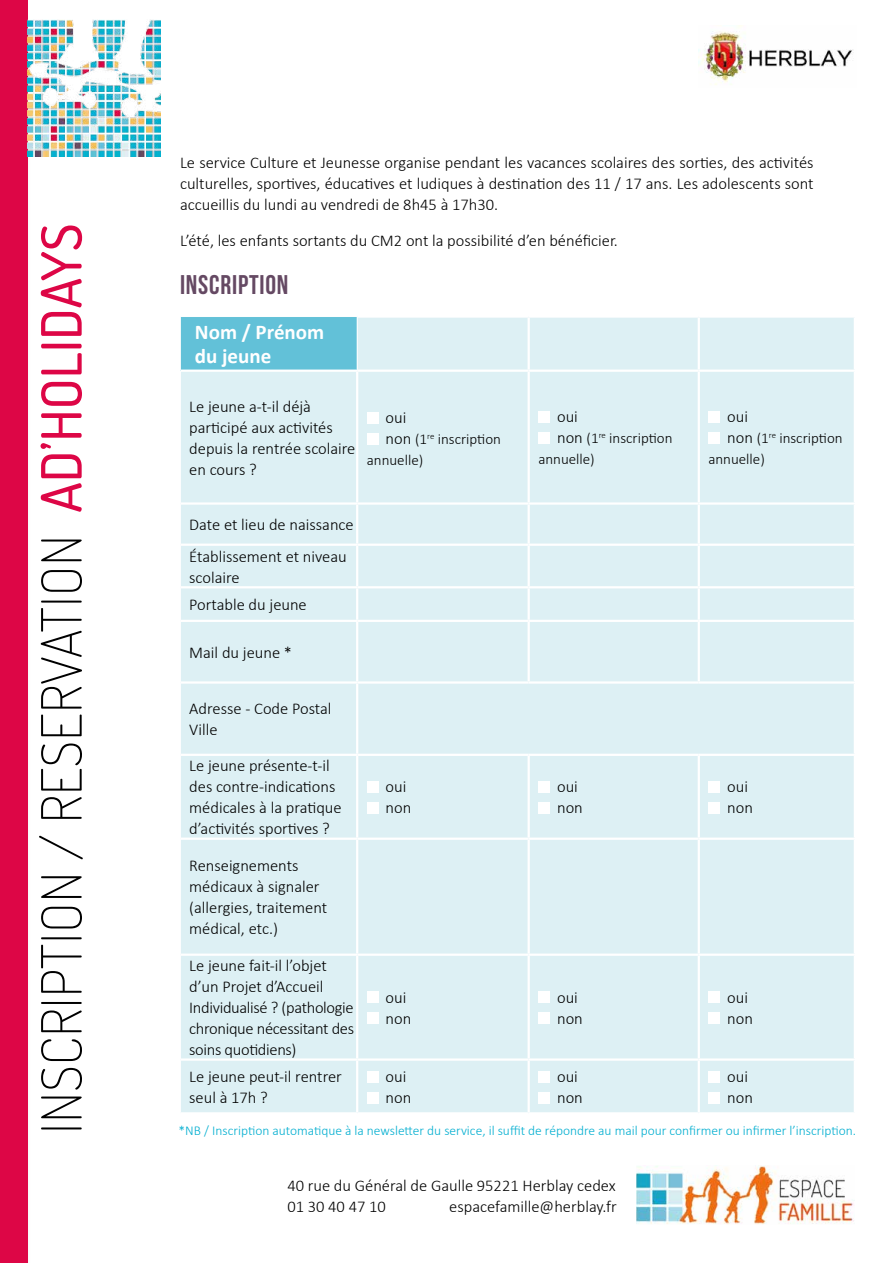
<style>
.page{position:relative;width:893px;height:1263px;background:#fff}
.page>*{position:absolute;margin:0;border:0;box-sizing:border-box;transform-origin:0 0}
.t1{font:200 55.5px "Dosis";color:#000}
.t2{font:27px "Bebas Neue";letter-spacing:.03em;color:#654963}
.t3{font:700 21px/24.2px "Calibri";color:#fff}
.t4{font:300 16.5px/21px "Calibri";color:#000}
.t5{font:300 16.5px/21px "Calibri";letter-spacing:-.02em;color:#000}
.t6{font:300 15px/21px "Calibri";color:#000}
.t7{font:300 13.5px "Calibri";color:#00aed0}
.s1{font-weight:500;color:#dd0646}
.s2{font-size:16.5px}
</style>
<div class="page">
<img style="left:698px;top:25px;width:156px;height:60px">
<div style="left:0;top:0;width:28px;height:1263px;background:#dd0646"></div>
<img style="left:28px;top:20px;width:132px;height:136px">
<div style="left:181px;top:317px;width:673px;height:795px;background:#ddf0f4"></div>
<hr style="left:358px;top:315px;width:171px;height:3px;background:#fff">
<hr style="left:529px;top:315px;width:170px;height:3px;background:#fff">
<hr style="left:528px;top:318px;width:2px;height:52px;background:#fff">
<hr style="left:699px;top:315px;width:157px;height:3px;background:#fff">
<hr style="left:698px;top:318px;width:2px;height:52px;background:#fff">
<hr style="left:357px;top:370px;width:172px;height:2px;background:#fff">
<hr style="left:529px;top:370px;width:170px;height:2px;background:#fff">
<hr style="left:528px;top:372px;width:2px;height:130px;background:#fff">
<hr style="left:699px;top:370px;width:157px;height:2px;background:#fff">
<hr style="left:698px;top:372px;width:2px;height:130px;background:#fff">
<hr style="left:357px;top:502px;width:172px;height:3px;background:#fff">
<hr style="left:529px;top:502px;width:170px;height:3px;background:#fff">
<hr style="left:528px;top:505px;width:2px;height:39px;background:#fff">
<hr style="left:699px;top:502px;width:157px;height:3px;background:#fff">
<hr style="left:698px;top:505px;width:2px;height:39px;background:#fff">
<hr style="left:357px;top:544px;width:172px;height:2px;background:#fff">
<hr style="left:529px;top:544px;width:170px;height:2px;background:#fff">
<hr style="left:528px;top:546px;width:2px;height:40px;background:#fff">
<hr style="left:699px;top:544px;width:157px;height:2px;background:#fff">
<hr style="left:698px;top:546px;width:2px;height:40px;background:#fff">
<hr style="left:357px;top:586px;width:172px;height:2px;background:#fff">
<hr style="left:529px;top:586px;width:170px;height:2px;background:#fff">
<hr style="left:528px;top:588px;width:2px;height:32px;background:#fff">
<hr style="left:699px;top:586px;width:157px;height:2px;background:#fff">
<hr style="left:698px;top:588px;width:2px;height:32px;background:#fff">
<hr style="left:357px;top:620px;width:172px;height:2px;background:#fff">
<hr style="left:529px;top:620px;width:170px;height:2px;background:#fff">
<hr style="left:528px;top:622px;width:2px;height:59px;background:#fff">
<hr style="left:699px;top:620px;width:157px;height:2px;background:#fff">
<hr style="left:698px;top:622px;width:2px;height:59px;background:#fff">
<hr style="left:357px;top:681px;width:172px;height:3px;background:#fff">
<hr style="left:529px;top:681px;width:170px;height:3px;background:#fff">
<hr style="left:699px;top:681px;width:157px;height:3px;background:#fff">
<hr style="left:357px;top:754px;width:172px;height:2px;background:#fff">
<hr style="left:529px;top:754px;width:170px;height:2px;background:#fff">
<hr style="left:528px;top:756px;width:2px;height:81px;background:#fff">
<hr style="left:699px;top:754px;width:157px;height:2px;background:#fff">
<hr style="left:698px;top:756px;width:2px;height:81px;background:#fff">
<hr style="left:357px;top:837px;width:172px;height:3px;background:#fff">
<hr style="left:529px;top:837px;width:170px;height:3px;background:#fff">
<hr style="left:528px;top:840px;width:2px;height:113px;background:#fff">
<hr style="left:699px;top:837px;width:157px;height:3px;background:#fff">
<hr style="left:698px;top:840px;width:2px;height:113px;background:#fff">
<hr style="left:357px;top:953px;width:172px;height:3px;background:#fff">
<hr style="left:529px;top:953px;width:170px;height:3px;background:#fff">
<hr style="left:528px;top:956px;width:2px;height:102px;background:#fff">
<hr style="left:699px;top:953px;width:157px;height:3px;background:#fff">
<hr style="left:698px;top:956px;width:2px;height:102px;background:#fff">
<hr style="left:357px;top:1058px;width:172px;height:3px;background:#fff">
<hr style="left:529px;top:1058px;width:170px;height:3px;background:#fff">
<hr style="left:528px;top:1061px;width:2px;height:51px;background:#fff">
<hr style="left:699px;top:1058px;width:157px;height:3px;background:#fff">
<hr style="left:698px;top:1061px;width:2px;height:51px;background:#fff">
<hr style="left:357px;top:317px;width:1px;height:53px;background:#fff">
<hr style="left:181px;top:370px;width:176px;height:2px;background:#fff">
<hr style="left:356px;top:372px;width:2px;height:130px;background:#fff">
<hr style="left:356px;top:505px;width:2px;height:39px;background:#fff">
<hr style="left:356px;top:546px;width:2px;height:40px;background:#fff">
<hr style="left:356px;top:588px;width:2px;height:32px;background:#fff">
<hr style="left:356px;top:622px;width:2px;height:59px;background:#fff">
<hr style="left:356px;top:684px;width:2px;height:70px;background:#fff">
<hr style="left:356px;top:756px;width:2px;height:81px;background:#fff">
<hr style="left:356px;top:840px;width:2px;height:113px;background:#fff">
<hr style="left:356px;top:956px;width:2px;height:102px;background:#fff">
<hr style="left:356px;top:1061px;width:2px;height:51px;background:#fff">
<hr style="left:181px;top:502px;width:176px;height:3px;background:#fff">
<hr style="left:181px;top:544px;width:176px;height:2px;background:#fff">
<hr style="left:181px;top:586px;width:176px;height:2px;background:#fff">
<hr style="left:181px;top:620px;width:176px;height:2px;background:#fff">
<hr style="left:181px;top:681px;width:176px;height:3px;background:#fff">
<hr style="left:181px;top:754px;width:176px;height:2px;background:#fff">
<hr style="left:181px;top:837px;width:176px;height:3px;background:#fff">
<hr style="left:181px;top:953px;width:176px;height:3px;background:#fff">
<hr style="left:181px;top:1058px;width:176px;height:3px;background:#fff">
<div style="left:367px;top:412px;width:11px;height:11px;background:#fff"></div>
<div style="left:367px;top:433px;width:11px;height:11px;background:#fff"></div>
<div style="left:538px;top:411px;width:12px;height:11px;background:#fff"></div>
<div style="left:538px;top:432px;width:12px;height:11px;background:#fff"></div>
<div style="left:708px;top:411px;width:12px;height:11px;background:#fff"></div>
<div style="left:708px;top:432px;width:12px;height:11px;background:#fff"></div>
<div style="left:367px;top:781px;width:11px;height:11px;background:#fff"></div>
<div style="left:367px;top:802px;width:11px;height:11px;background:#fff"></div>
<div style="left:538px;top:781px;width:12px;height:11px;background:#fff"></div>
<div style="left:538px;top:802px;width:12px;height:11px;background:#fff"></div>
<div style="left:708px;top:781px;width:12px;height:11px;background:#fff"></div>
<div style="left:708px;top:802px;width:12px;height:11px;background:#fff"></div>
<div style="left:367px;top:991px;width:11px;height:12px;background:#fff"></div>
<div style="left:367px;top:1012px;width:11px;height:12px;background:#fff"></div>
<div style="left:538px;top:991px;width:12px;height:12px;background:#fff"></div>
<div style="left:538px;top:1012px;width:12px;height:12px;background:#fff"></div>
<div style="left:708px;top:991px;width:12px;height:12px;background:#fff"></div>
<div style="left:708px;top:1012px;width:12px;height:12px;background:#fff"></div>
<div style="left:367px;top:1071px;width:11px;height:11px;background:#fff"></div>
<div style="left:367px;top:1092px;width:11px;height:11px;background:#fff"></div>
<div style="left:538px;top:1071px;width:12px;height:11px;background:#fff"></div>
<div style="left:538px;top:1092px;width:12px;height:11px;background:#fff"></div>
<div style="left:708px;top:1071px;width:12px;height:11px;background:#fff"></div>
<div style="left:708px;top:1092px;width:12px;height:11px;background:#fff"></div>
<img style="left:636px;top:1165px;width:218px;height:59px">
<h1 class="t1" style="left:25px;top:1134px;width:912px;rotate:-90deg">INSCRIPTION / RESERVATION <span class="s1">AD’HOLIDAYS</span></h1>
<p class="t4" style="left:180px;top:152px;width:635px;text-align:justify">Le service Culture et Jeunesse organise pendant les vacances scolaires des sorties, des activités culturelles, sportives, éducatives et ludiques à destination des 11 / 17 ans. Les adolescents sont accueillis du lundi au vendredi de 8h45 à 17h30.</p>
<p class="t4" style="left:180px;top:230px;width:439px">L’été, les enfants sortants du CM2 ont la possibilité d’en bénéficier.</p>
<h2 class="t2" style="left:180px;top:270px;width:110px">INSCRIPTION</h2>
<p class="t3" style="left:195px;top:319px;width:131px">Nom / Prénom du jeune</p>
<p class="t4" style="left:189px;top:395px;width:168px">Le jeune a-t-il déjà participé aux activités depuis la rentrée scolaire en cours ?</p>
<p class="t4" style="left:386px;top:407px;width:22px">oui</p>
<p class="t6" style="left:367px;top:428px;width:136px;text-indent:19px"><span class="s2">non</span> (1<sup>re</sup> inscription annuelle)</p>
<p class="t4" style="left:557px;top:405px;width:22px">oui</p>
<p class="t6" style="left:538px;top:427px;width:136px;text-indent:19px"><span class="s2">non</span> (1<sup>re</sup> inscription annuelle)</p>
<p class="t4" style="left:727px;top:405px;width:22px">oui</p>
<p class="t6" style="left:708px;top:427px;width:136px;text-indent:19px"><span class="s2">non</span> (1<sup>re</sup> inscription annuelle)</p>
<p class="t4" style="left:189px;top:508px;width:166px;line-height:31.3px">Date et lieu de naissance<br>Établissement et niveau</p>
<p class="t4" style="left:189px;top:563px;width:119px;line-height:27.6px">scolaire<br>Portable du jeune</p>
<p class="t4" style="left:189px;top:641px;width:104px">Mail du jeune *</p>
<p class="t4" style="left:189px;top:698px;width:144px">Adresse - Code Postal<br>Ville</p>
<p class="t4" style="left:189px;top:755px;width:154px">Le jeune présente-t-il des contre-indications médicales à la pratique d’activités sportives ?</p>
<p class="t4" style="left:189px;top:855px;width:139px">Renseignements médicaux à signaler (allergies, traitement médical, etc.)</p>
<p class="t5" style="left:189px;top:954px;width:166px">Le jeune fait-il l’objet d’un Projet d’Accueil<br>Individualisé ? (pathologie chronique nécessitant des soins quotidiens)</p>
<p class="t4" style="left:386px;top:776px;width:27px">oui non</p>
<p class="t4" style="left:557px;top:776px;width:27px">oui non</p>
<p class="t4" style="left:727px;top:776px;width:27px">oui non</p>
<p class="t4" style="left:386px;top:986px;width:27px">oui non</p>
<p class="t4" style="left:557px;top:986px;width:27px">oui non</p>
<p class="t4" style="left:727px;top:986px;width:27px">oui non</p>
<p class="t4" style="left:189px;top:1065px;width:154px">Le jeune peut-il rentrer seul à 17h ?</p>
<p class="t4" style="left:386px;top:1065px;width:27px">oui non</p>
<p class="t4" style="left:557px;top:1065px;width:27px">oui non</p>
<p class="t4" style="left:727px;top:1065px;width:27px">oui non</p>
<p class="t7" style="left:179px;top:1122px;width:679px">*NB / Inscription automatique à la newsletter du service, il suffit de répondre au mail pour confirmer ou infirmer l’inscription.</p>
<p class="t4" style="left:287px;top:1174px;width:330px">40 rue du Général de Gaulle 95221 Herblay cedex<br>01 30 40 47 10</p>
<p class="t4" style="left:449px;top:1195px;width:169px">espacefamille@herblay.fr</p>
</div>
